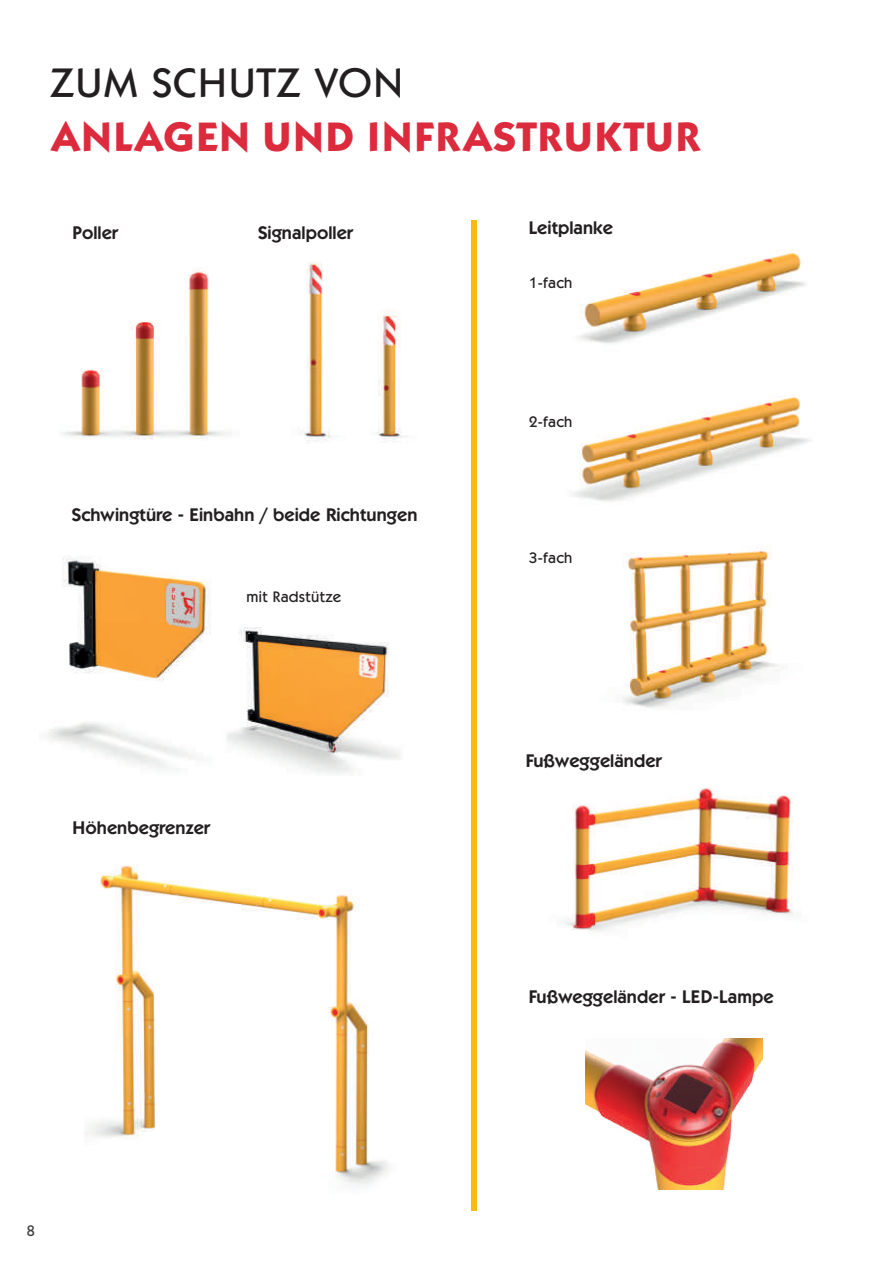
<style>
.page{position:relative;width:893px;height:1263px;background:#fff}
.page>*{position:absolute;margin:0;border:0;box-sizing:border-box;transform-origin:0 0}
.t1{font:700 40.5px "Kabel ITCBQ";letter-spacing:.04em;color:#dc2b3d}
.t2{font:500 40.5px "Kabel ITCBQ";letter-spacing:.04em;color:#231f20}
.t3{font:600 18px "Kabel ITCBQ";letter-spacing:.02em;color:#231f20}
.t4{font:500 15px "Kabel ITCBQ";letter-spacing:.02em;color:#231f20}
.t5{font:500 15px "Kabel ITCBQ";color:#3e3e3f}
</style>
<div class="page">
<img style="left:62px;top:268px;width:170px;height:172px">
<img style="left:586px;top:1038px;width:176px;height:151px">
<img style="left:565px;top:788px;width:228px;height:143px">
<img style="left:577px;top:251px;width:230px;height:93px">
<img style="left:572px;top:395px;width:238px;height:107px">
<img style="left:622px;top:551px;width:158px;height:157px">
<img style="left:48px;top:556px;width:162px;height:212px">
<img style="left:227px;top:627px;width:173px;height:147px">
<img style="left:300px;top:262px;width:109px;height:181px">
<div style="left:471px;top:220px;width:6px;height:991px;background:#fcb814"></div>
<img style="left:85px;top:865px;width:303px;height:322px">
<h1 class="t2" style="left:50px;top:60px;width:354px">ZUM SCHUTZ VON</h1>
<h1 class="t1" style="left:50px;top:114px;width:652px">ANLAGEN UND INFRASTRUKTUR</h1>
<p class="t3" style="left:73px;top:222px;width:47px">Poller</p>
<p class="t3" style="left:258px;top:222px;width:96px">Signalpoller</p>
<p class="t3" style="left:72px;top:504px;width:347px">Schwingtüre - Einbahn / beide Richtungen</p>
<p class="t4" style="left:247px;top:589px;width:96px">mit Radstütze</p>
<p class="t3" style="left:73px;top:818px;width:139px">Höhenbegrenzer</p>
<p class="t3" style="left:529px;top:217px;width:85px">Leitplanke</p>
<p class="t4" style="left:529px;top:274px;width:45px">1-fach</p>
<p class="t4" style="left:529px;top:413px;width:45px">2-fach</p>
<p class="t4" style="left:529px;top:549px;width:45px">3-fach</p>
<p class="t3" style="left:526px;top:750px;width:137px">Fußweggeländer</p>
<p class="t3" style="left:529px;top:987px;width:246px">Fußweggeländer - LED-Lampe</p>
<p class="t5" style="left:27px;top:1222px;width:10px">8</p>
</div>
